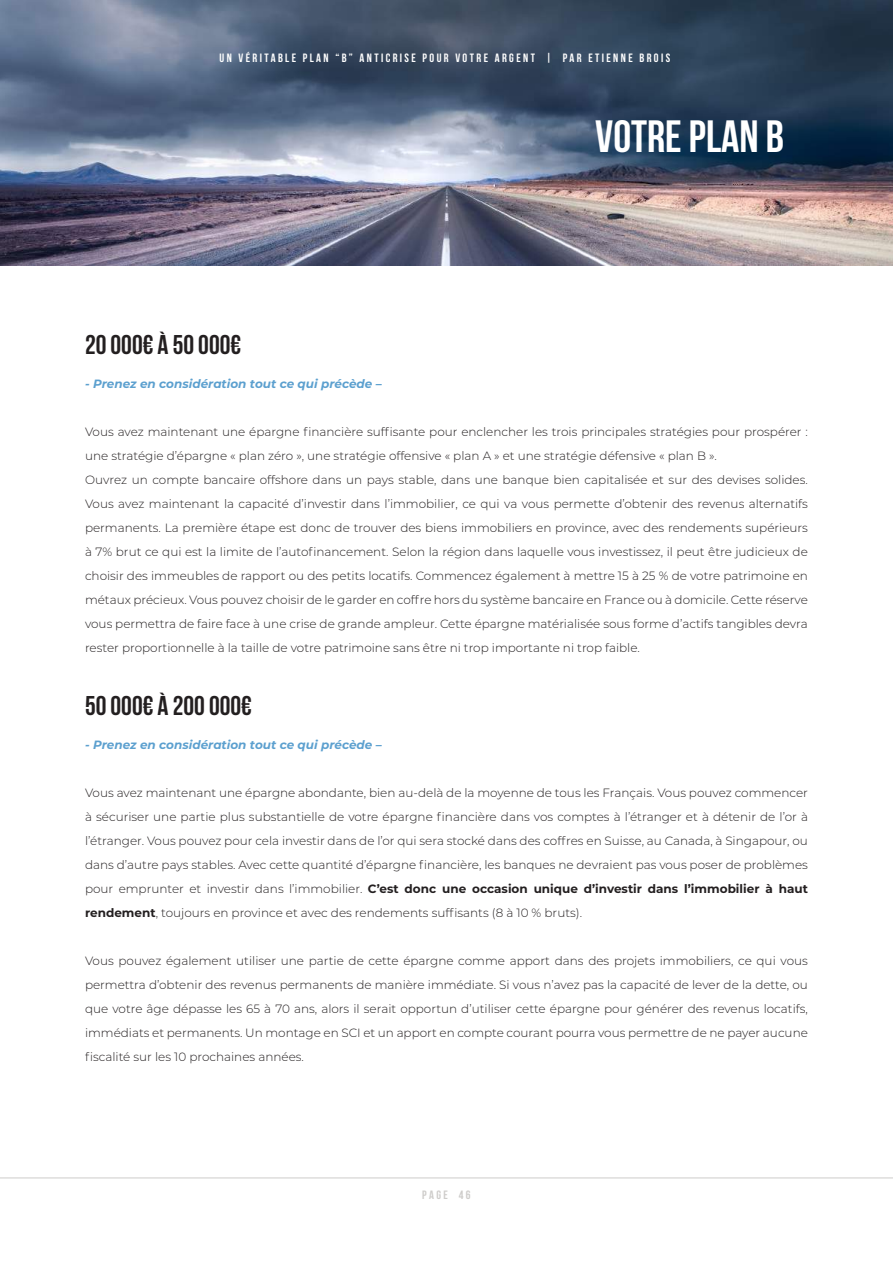
<style>
.page{position:relative;width:893px;height:1263px;background:#fff}
.page>*{position:absolute;margin:0;border:0;box-sizing:border-box;transform-origin:0 0}
.t1{font:700 45px "Bebas Neue";color:#fff}
.t2{font:700 27px "Bebas Neue";color:#231f20}
.t3{font:300 12px/24px "Montserrat";color:#231f20;text-align:justify}
.t4{font:italic 700 12px "Montserrat";color:#5ca0cf}
.t5{font:700 12px "Bebas Neue";letter-spacing:.2em;color:#fff}
.t6{font:700 12px "Bebas Neue";letter-spacing:.2em;color:#ceccca}
.s1{font-weight:700}
</style>
<div class="page">
<img style="left:0;top:0;width:893px;height:266px">
<hr style="left:0;top:1178px;width:893px;height:1px;background:#ceccca">
<p class="t5" style="left:220px;top:51px;width:452px">UN VÉRITABLE PLAN “B” ANTICRISE POUR VOTRE ARGENT | PAR ETIENNE BROIS</p>
<h2 class="t2" style="left:85px;top:329px;width:158px">20 000€ À 50 000€</h2>
<h1 class="t1" style="left:595px;top:112px;width:190px">VOTRE PLAN B</h1>
<p class="t4" style="left:85px;top:375px;width:298px">- Prenez en considération tout ce qui précède –</p>
<p class="t3" style="left:85px;top:419px;width:724px;text-align:left">Vous avez maintenant une épargne financière suffisante pour enclencher les trois principales stratégies pour prospérer : une stratégie d’épargne « plan zéro », une stratégie offensive « plan A » et une stratégie défensive « plan B ».<br>Ouvrez un compte bancaire offshore dans un pays stable, dans une banque bien capitalisée et sur des devises solides.<br>Vous avez maintenant la capacité d’investir dans l’immobilier, ce qui va vous permette d’obtenir des revenus alternatifs permanents. La première étape est donc de trouver des biens immobiliers en province, avec des rendements supérieurs à 7% brut ce qui est la limite de l’autofinancement. Selon la région dans laquelle vous investissez, il peut être judicieux de choisir des immeubles de rapport ou des petits locatifs. Commencez également à mettre 15 à 25 % de votre patrimoine en métaux précieux. Vous pouvez choisir de le garder en coffre hors du système bancaire en France ou à domicile. Cette réserve vous permettra de faire face à une crise de grande ampleur. Cette épargne matérialisée sous forme d’actifs tangibles devra rester proportionnelle à la taille de votre patrimoine sans être ni trop importante ni trop faible.</p>
<h2 class="t2" style="left:85px;top:691px;width:168px">50 000€ À 200 000€</h2>
<p class="t4" style="left:85px;top:736px;width:298px">- Prenez en considération tout ce qui précède –</p>
<p class="t3" style="left:85px;top:780px;width:724px">Vous avez maintenant une épargne abondante, bien au-delà de la moyenne de tous les Français. Vous pouvez commencer à sécuriser une partie plus substantielle de votre épargne financière dans vos comptes à l’étranger et à détenir de l’or à l’étranger. Vous pouvez pour cela investir dans de l’or qui sera stocké dans des coffres en Suisse, au Canada, à Singapour, ou dans d’autre pays stables. Avec cette quantité d’épargne financière, les banques ne devraient pas vous poser de problèmes pour emprunter et investir dans l’immobilier. <span class="s1">C’est donc une occasion unique d’investir dans l’immobilier à haut rendement</span>, toujours en province et avec des rendements suffisants (8 à 10 % bruts).</p>
<p class="t3" style="left:85px;top:948px;width:724px">Vous pouvez également utiliser une partie de cette épargne comme apport dans des projets immobiliers, ce qui vous permettra d’obtenir des revenus permanents de manière immédiate. Si vous n’avez pas la capacité de lever de la dette, ou que votre âge dépasse les 65 à 70 ans, alors il serait opportun d’utiliser cette épargne pour générer des revenus locatifs, immédiats et permanents. Un montage en SCI et un apport en compte courant pourra vous permettre de ne payer aucune fiscalité sur les 10 prochaines années.</p>
<p class="t6" style="left:422px;top:1188px;width:50px">PAGE 46</p>
</div>
